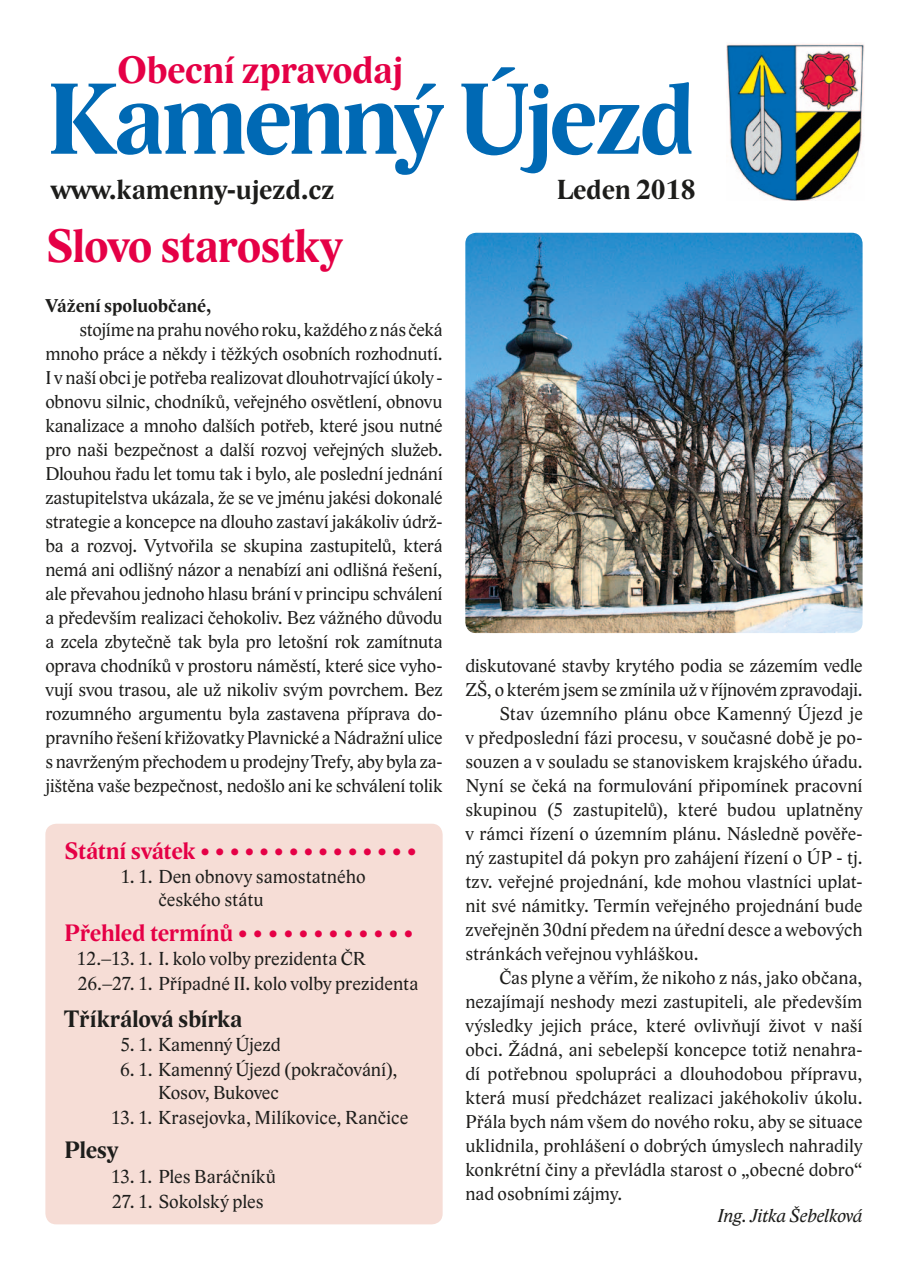
<style>
.page{position:relative;width:908px;height:1276px;background:#fff}
.page>*{position:absolute;margin:0;border:0;box-sizing:border-box;transform-origin:0 0}
.t1{font:700 103.4px "Lido STF";letter-spacing:-.04em;color:#0069b4}
.t2{font:700 48px "Lido STF";letter-spacing:-.02em;color:#e50046}
.t3{font:700 39.2px "Lido STF";letter-spacing:-.01em;color:#e50046}
.t4{font:700 28.2px "Lido STF";color:#1d1d1b}
.t5{font:700 24.4px "Lido STF";letter-spacing:-.005em;color:#e50046}
.t6{font:700 24.4px "Lido STF";letter-spacing:-.005em;color:#1d1d1b}
.t7{font:19.2px/23.2px "Lido STF";color:#1d1d1b}
.t8{font:19px/24px "Lido STF";letter-spacing:.005em;color:#1d1d1b;text-align:justify}
.t9{font:700 19px "Lido STF";color:#1d1d1b}
.t10{font:italic 19px "Lido STF";letter-spacing:-.01em;color:#1d1d1b}
</style>
<div class="page">
<img style="left:726px;top:44px;width:137px;height:157px">
<img style="left:465px;top:233px;width:397px;height:400px">
<div style="left:45px;top:823px;width:397px;height:401px;background:#f6ddd6;border-radius:11px"></div>
<h3 class="t3" style="left:117px;top:50px;width:287px">Obecní zpravodaj</h3>
<h1 class="t1" style="left:45px;top:65px;width:651px">Kamenný Újezd</h1>
<h3 class="t4" style="left:51px;top:175px;width:285px">www.kamenny-ujezd.cz</h3>
<h3 class="t4" style="left:556px;top:175px;width:141px">Leden 2018</h3>
<h2 class="t2" style="left:45px;top:221px;width:298px">Slovo starostky</h2>
<p class="t9" style="left:45px;top:296px;width:167px">Vážení spoluobčané,</p>
<p class="t8" style="left:45px;top:318px;width:398px;text-indent:34px">stojíme naprahu nového roku, každého znás čeká mnoho práce a někdy i těžkých osobních rozhodnutí.<br>I v naší obci je potřeba realizovat dlouhotrvající úkoly - obnovu silnic, chodníků, veřejného osvětlení, obnovu kanalizace a mnoho dalších potřeb, které jsou nutné pro naši bezpečnost a další rozvoj veřejných služeb.<br>Dlouhou řadu let tomu tak i bylo, ale poslední jednání zastupitelstva ukázala, že se ve jménu jakési dokonalé strategie a koncepce na dlouho zastaví jakákoliv údrž&shy;ba a rozvoj. Vytvořila se skupina zastupitelů, která nemá ani odlišný názor a nenabízí ani odlišná řešení, ale převahou jednoho hlasu brání v principu schválení a především realizaci čehokoliv. Bez vážného důvodu a zcela zbytečně tak byla pro letošní rok zamítnuta oprava chodníků v prostoru náměstí, které sice vyho&shy;vují svou trasou, ale už nikoliv svým povrchem. Bez rozumného argumentu byla zastavena příprava do&shy;pravního řešení křižovatky Plavnické a Nádražní ulice s navrženým přechodem u prodejny Trefy, aby byla za&shy;jištěna vaše bezpečnost, nedošlo ani ke schválení tolik</p>
<p class="t8" style="left:465px;top:654px;width:398px">diskutované stavby krytého podia se zázemím vedle</p>
<p class="t8" style="left:465px;top:678px;width:398px">ZŠ, o kterém jsem se zmínila už v říjnovém zpravodaji.</p>
<p class="t8" style="left:499px;top:702px;width:364px">Stav územního plánu obce Kamenný Újezd je</p>
<p class="t8" style="left:465px;top:726px;width:398px">v předposlední fázi procesu, v současné době je po-</p>
<p class="t8" style="left:465px;top:750px;width:398px">souzen a v souladu se stanoviskem krajského úřadu.</p>
<p class="t8" style="left:465px;top:774px;width:398px">Nyní se čeká na formulování připomínek pracovní</p>
<p class="t8" style="left:465px;top:798px;width:398px">skupinou (5 zastupitelů), které budou uplatněny</p>
<p class="t8" style="left:465px;top:822px;width:398px">v rámci řízení o územním plánu. Následně pověře-</p>
<p class="t8" style="left:465px;top:846px;width:398px">ný zastupitel dá pokyn pro zahájení řízení o ÚP - tj.</p>
<p class="t8" style="left:465px;top:870px;width:398px">tzv. veřejné projednání, kde mohou vlastníci uplat-</p>
<p class="t8" style="left:465px;top:894px;width:398px">nit své námitky. Termín veřejného projednání bude</p>
<p class="t8" style="left:465px;top:918px;width:398px">zveřejněn 30dní předem na úřední desce a webových</p>
<p class="t8" style="left:465px;top:942px;width:234px">stránkách veřejnou vyhláškou.</p>
<p class="t8" style="left:499px;top:966px;width:364px">Čas plyne a věřím, že nikoho z nás, jako občana,</p>
<p class="t8" style="left:465px;top:990px;width:398px">nezajímají neshody mezi zastupiteli, ale především</p>
<p class="t8" style="left:465px;top:1014px;width:398px">výsledky jejich práce, které ovlivňují život v naší</p>
<p class="t8" style="left:465px;top:1038px;width:398px">obci. Žádná, ani sebelepší koncepce totiž nenahra-</p>
<p class="t8" style="left:465px;top:1062px;width:398px">dí potřebnou spolupráci a dlouhodobou přípravu,</p>
<p class="t8" style="left:465px;top:1086px;width:398px">která musí předcházet realizaci jakéhokoliv úkolu.</p>
<p class="t8" style="left:465px;top:1110px;width:398px">Přála bych nám všem do nového roku, aby se situace</p>
<p class="t8" style="left:465px;top:1134px;width:398px">uklidnila, prohlášení o dobrých úmyslech nahradily</p>
<p class="t8" style="left:465px;top:1158px;width:398px">konkrétní činy a převládla starost o „obecné dobro“</p>
<p class="t8" style="left:465px;top:1182px;width:158px">nad osobními zájmy.</p>
<p class="t10" style="left:717px;top:1206px;width:146px">Ing. Jitka Šebelková</p>
<p class="t5" style="left:64px;top:839px;width:353px">Státní svátek • • • • • • • • • • • • • • •</p>
<p class="t7" style="left:158px;top:865px;width:209px;text-indent:-38px">1. 1. Den obnovy samostatného českého státu</p>
<p class="t5" style="left:64px;top:919px;width:350px">Přehled termínů • • • • • • • • • • • •</p>
<p class="t7" style="left:77px;top:947px;width:343px;line-height:24.8px">12.–13. 1. I. kolo volby prezidenta ČR<br>26.–27. 1. Případné II. kolo volby prezidenta</p>
<p class="t6" style="left:64px;top:1005px;width:180px">Tříkrálová sbírka</p>
<p class="t7" style="left:120px;top:1033px;width:162px">5. 1. Kamenný Újezd</p>
<p class="t7" style="left:158px;top:1058px;width:241px;text-indent:-38px">6. 1. Kamenný Újezd (pokračování),<br>Kosov, Bukovec</p>
<p class="t7" style="left:111px;top:1106px;width:299px">13. 1. Krasejovka, Milíkovice, Rančice</p>
<p class="t6" style="left:64px;top:1137px;width:55px">Plesy</p>
<p class="t7" style="left:111px;top:1165px;width:166px">13. 1. Ples Baráčníků</p>
<p class="t7" style="left:112px;top:1190px;width:153px">27. 1. Sokolský ples</p>
</div>
